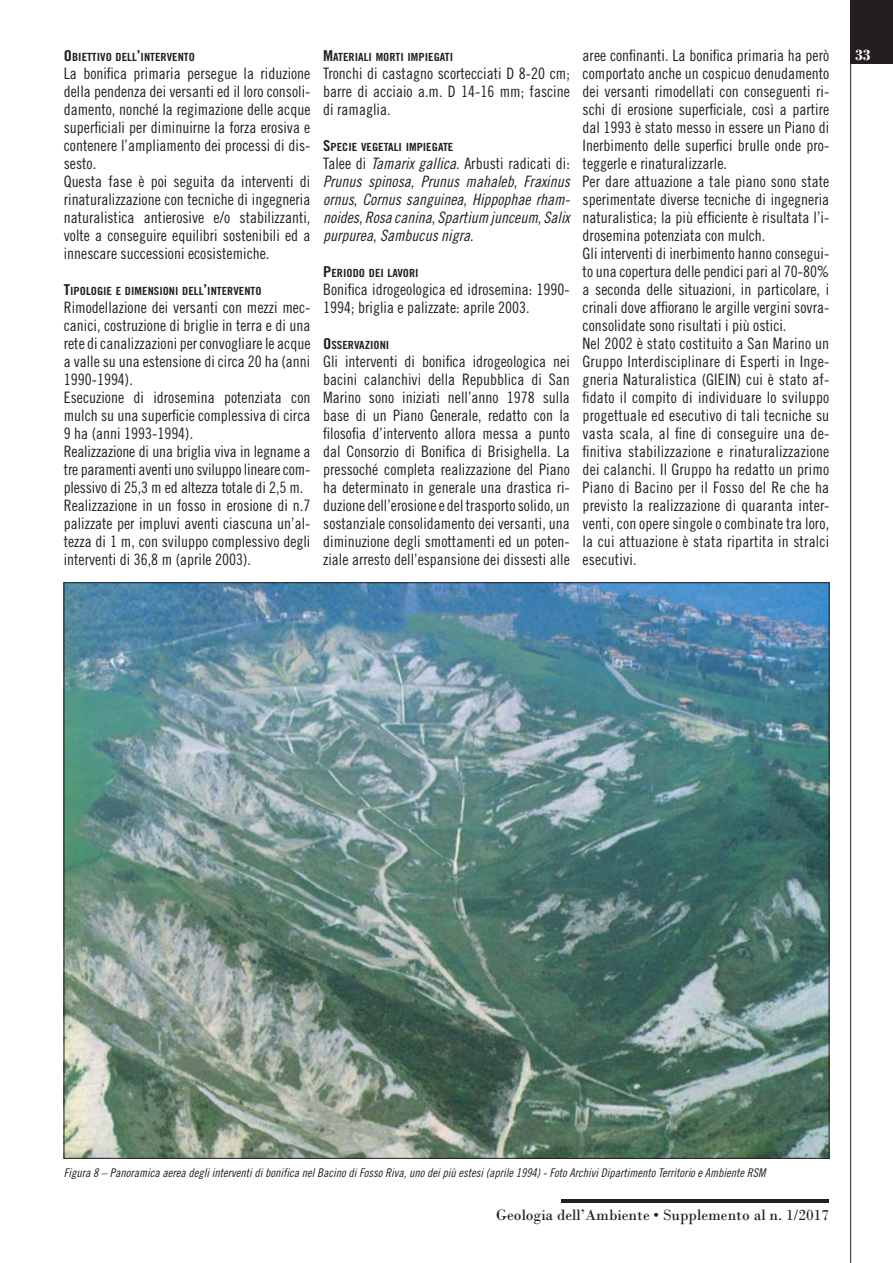
<style>
.page{position:relative;width:893px;height:1263px;background:#fff}
.page>*{position:absolute;margin:0;border:0;box-sizing:border-box;transform-origin:0 0}
.t1{font:15.75px/18px "Trade Gothic LT Std Cn 18";color:#231f20}
.t2{font:15.75px/18px "Trade Gothic LT Std Cn 18 Obl";color:#231f20;text-align:justify}
.t3{font:15.75px "Bodoni";color:#231f20}
.t4{font:700 15.75px "Bodoni";color:#fff}
.t5{font:12px "Trade Gothic LT Std Cn 18 Obl";color:#231f20}
.t6{font:11.25px "Trade Gothic LT Std Bd Cn 20";color:#231f20;scale:1.1 1}
.s1{font-size:15px}
.s2{font-family:"Trade Gothic LT Std Cn 18 Obl"}
.s3{font-family:"Trade Gothic LT Std Cn 18"}
</style>
<div class="page">
<hr style="left:561px;top:1199px;width:268px;height:3px;background:#231f20">
<hr style="left:850px;top:0;width:1px;height:1263px;background:#231f20">
<div style="left:850px;top:0;width:43px;height:64px;background:#231f20"></div>
<img style="left:66px;top:585px;width:761px;height:572px">
<p class="t1" style="left:583px;top:47px;width:248px">aree confinanti. La bonifica primaria ha però comportato anche un cospicuo denudamento dei versanti rimodellati con conseguenti ri&shy;schi di erosione superficiale, così a partire dal 1993 è stato messo in essere un Piano di Inerbimento delle superfici brulle onde pro&shy;teggerle e rinaturalizzarle.<br>Per dare attuazione a tale piano sono state sperimentate diverse tecniche di ingegneria naturalistica; la più efficiente è risultata l’i&shy;drosemina potenziata con mulch.<br>Gli inter ven ti di inerbimento hanno consegui&shy;to una copertura delle pendici pari al 70-80% a seconda delle situazioni, in particolare, i crinali dove affiorano le argille vergini sovra&shy;consolidate sono risultati i più ostici.<br>Nel 2002 è stato costituito a San Marino un Gruppo Interdisciplinare di Esperti in Inge&shy;gneria Naturalistica (GIEIN) cui è stato af&shy;fidato il compito di individuare lo sviluppo progettuale ed esecutivo di tali tecniche su vasta scala, al fine di conseguire una de&shy;finitiva stabilizzazione e rinaturalizzazione dei calanchi. Il Gruppo ha redatto un primo Piano di Bacino per il Fosso del Re che ha previsto la realizzazione di quaranta inter&shy;venti, con opere singole o combinate tra loro, la cui attuazione è stata ripartita in stralci esecutivi.</p>
<p class="t6" style="left:64px;top:52px;width:121px"><span class="s1">O</span>BIETTIVO DELL<span class="s1">’</span>INTERVENTO</p>
<p class="t4" style="left:855px;top:45px;width:17px">33</p>
<p class="t1" style="left:64px;top:65px;width:248px">La bonifica primaria persegue la riduzione della pendenza dei versanti ed il loro consoli&shy;damento, nonché la regimazione delle acque superficiali per diminuirne la forza erosiva e contenere l’ampliamento dei processi di dis&shy;sesto.<br>Questa fase è poi seguita da interventi di rinaturalizzazione con tecniche di ingegneria naturalistica antierosive e/o stabilizzanti, volte a conseguire equilibri sostenibili ed a innescare successioni ecosistemiche.</p>
<p class="t6" style="left:64px;top:286px;width:181px"><span class="s1">T</span>IPOLOGIE E DIMENSIONI DELL<span class="s1">’</span>INTERVENTO</p>
<p class="t1" style="left:64px;top:299px;width:248px">Rimodellazione dei versanti con mezzi mec&shy;canici, costruzione di briglie in terra e di una rete di canalizzazioni per convogliare le acque a valle su una estensione di circa 20 ha (anni 1990-1994).<br>Esecuzione di idrosemina potenziata con mulch su una superficie complessiva di circa 9 ha (anni 1993-1994).<br>Realizzazione di una briglia viva in legname a tre paramenti aventi uno sviluppo lineare com&shy;plessivo di 25,3 m ed altezza totale di 2,5 m.<br>Realizzazione in un fosso in erosione di n.7 palizzate per impluvi aventi ciascuna un’al&shy;tezza di 1 m, con sviluppo complessivo degli interventi di 36,8 m (aprile 2003).</p>
<p class="t6" style="left:323px;top:52px;width:120px"><span class="s1">M</span>ATERIALI MORTI IMPIEGATI</p>
<p class="t1" style="left:323px;top:65px;width:248px;text-align:justify">Tronchi di castagno scortecciati D 8-20 cm; barre di acciaio a.m. D 14-16 mm; fascine di ramaglia.</p>
<p class="t6" style="left:323px;top:142px;width:120px"><span class="s1">S</span>PECIE VEGETALI IMPIEGATE</p>
<p class="t1" style="left:323px;top:155px;width:248px">Talee di <span class="s2">Tamarix gallica</span>. Arbusti radicati di:</p>
<p class="t2" style="left:323px;top:173px;width:248px">Prunus spinosa<span class="s3">,</span> Prunus mahaleb<span class="s3">,</span> Fraxinus ornus<span class="s3">,</span> Cornus sanguinea<span class="s3">,</span> Hippophae rham&shy;noides<span class="s3">,</span> Rosa canina<span class="s3">,</span> Spartium junceum<span class="s3">,</span> Salix purpurea<span class="s3">,</span> Sambucus nigra<span class="s3">.</span></p>
<p class="t6" style="left:323px;top:268px;width:88px"><span class="s1">P</span>ERIODO DEI LAVORI</p>
<p class="t1" style="left:323px;top:281px;width:248px">Bonifica idrogeologica ed idrosemina: 1990-<br>1994; briglia e palizzate: aprile 2003.</p>
<p class="t6" style="left:323px;top:340px;width:62px"><span class="s1">O</span>SSERVAZIONI</p>
<p class="t1" style="left:323px;top:353px;width:248px;text-align:justify">Gli interventi di bonifica idrogeologica nei bacini calanchivi della Repubblica di San Marino sono iniziati nell’anno 1978 sulla base di un Piano Generale, redatto con la filosofia d’intervento allora messa a punto dal Consorzio di Bonifica di Brisighella. La pressoché completa realizzazione del Piano ha determinato in generale una drastica ri&shy;duzione dell’erosione e del trasporto solido, un sostanziale consolidamento dei versanti, una diminuzione degli smottamenti ed un poten&shy;ziale arresto dell’espansione dei dissesti alle</p>
<p class="t5" style="left:64px;top:1168px;width:703px">Figura 8 – Panoramica aerea degli interventi di bonifica nel Bacino di Fosso Riva, uno dei più estesi (aprile 1994) - Foto Archivi Dipartimento Territorio e Ambiente RSM</p>
<p class="t3" style="left:496px;top:1206px;width:335px">Geologia dell’Ambiente • Supplemento al n. 1/2017</p>
</div>
